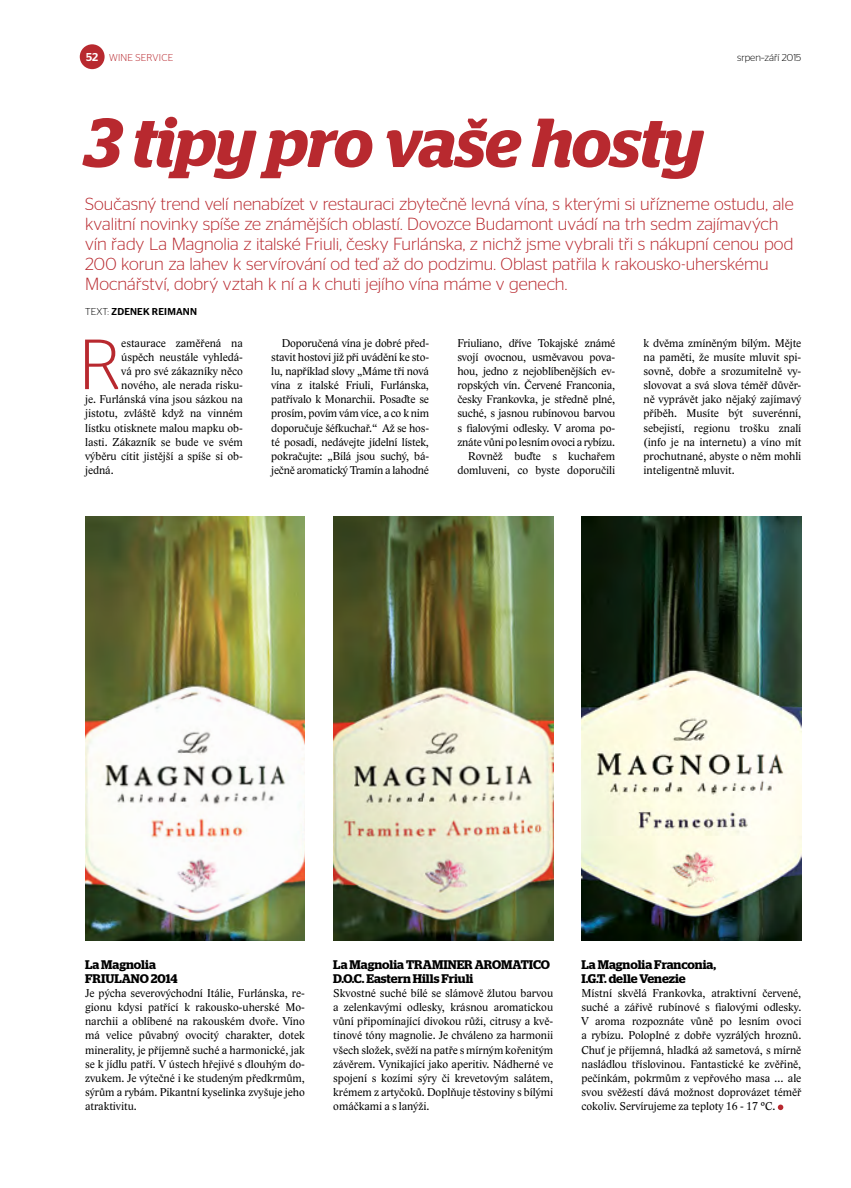
<style>
.page{position:relative;width:851px;height:1188px;background:#fff}
.page>*{position:absolute;margin:0;border:0;box-sizing:border-box;transform-origin:0 0}
.t1{font:300 70.75px "Stag Sans";color:#b8292f}
.t2{font:italic 600 69.12px "Stag";letter-spacing:-.01em;color:#b8292f}
.t3{font:300 17.5px/20px "Stag Sans";letter-spacing:-.005em;color:#b8292f}
.t4{font:600 12.5px/14.1px "Stag";color:#000}
.t5{font:11.62px/14.1px "Lido STF";color:#000;text-align:justify}
.t6{font:500 10px "Stag Sans";letter-spacing:.02em;color:#000}
.t7{font:300 10px "Stag Sans";color:#000}
.t8{font:300 10px "Stag Sans";letter-spacing:.02em;color:#b8292f}
.s1{font-weight:500;font-size:11.38px;color:#fff}
.s2{font-weight:300}
</style>
<div class="page">
<div style="left:80px;top:44px;width:25px;height:25px;background:#b8292f;border-radius:50%"></div>
<svg style="left:777px;top:1104px;width:6px;height:5px"></svg>
<img style="left:85px;top:516px;width:220px;height:424px">
<img style="left:333px;top:516px;width:220px;height:424px">
<img style="left:581px;top:516px;width:220px;height:424px">
<p class="t8" style="left:86px;top:52px;width:89px"><span class="s1">52</span> WINE SERVICE</p>
<p class="t7" style="left:737px;top:52px;width:66px">srpen–září 2015</p>
<h2 class="t2" style="left:85px;top:102px;width:619px">3 tipy pro vaše hosty</h2>
<p class="t3" style="left:85px;top:193px;width:709px">Současný trend velí nenabízet v restauraci zbytečně levná vína, s kterými si uřízneme ostudu, ale kvalitní novinky spíše ze známějších oblastí. Dovozce Budamont uvádí na trh sedm zajímavých vín řady La Magnolia z italské Friuli, česky Furlánska, z nichž jsme vybrali tři s nákupní cenou pod 200 korun za lahev k servírování od teď až do podzimu. Oblast patřila k rakousko-uherskému Mocnářství, dobrý vztah k ní a k chuti jejího vína máme v genech.</p>
<p class="t6" style="left:85px;top:305px;width:113px"><span class="s2">TEXT:</span> ZDENEK REIMANN</p>
<h1 class="t1" style="left:79px;top:325px;width:44px">R</h1>
<p class="t5" style="left:121px;top:336px;width:123px">estaurace zaměřená na</p>
<p class="t5" style="left:121px;top:350px;width:123px">úspěch neustále vyhledá-</p>
<p class="t5" style="left:121px;top:364px;width:123px">vá pro své zákazníky něco</p>
<p class="t5" style="left:121px;top:378px;width:123px">nového, ale nerada risku-</p>
<p class="t5" style="left:85px;top:392px;width:159px">je. Furlánská vína jsou sázkou na</p>
<p class="t5" style="left:85px;top:406px;width:159px">jistotu, zvláště když na vinném</p>
<p class="t5" style="left:85px;top:420px;width:159px">lístku otisknete malou mapku ob-</p>
<p class="t5" style="left:85px;top:434px;width:159px">lasti. Zákazník se bude ve svém</p>
<p class="t5" style="left:85px;top:449px;width:159px">výběru cítit jistější a spíše si ob-</p>
<p class="t5" style="left:85px;top:463px;width:30px">jedná.</p>
<p class="t5" style="left:271px;top:336px;width:159px;text-indent:11px">Doporučená vína je dobré před&shy;stavit hostovi již při uvádění ke sto&shy;lu, například slovy „Máme tři nová vína z italské Friuli, Furlánska, patřívalo k Monarchii. Posaďte se prosím, povím vám více, a co k nim doporučuje šéfkuchař.“ Až se hos&shy;té posadí, nedávejte jídelní lístek, pokračujte: „Bílá jsou suchý, bá&shy;ječně aromatický Tramín a lahodné</p>
<p class="t5" style="left:457px;top:336px;width:159px;text-align:right">Friuliano, dříve Tokajské známé svojí ovocnou, usměvavou pova&shy;hou, jedno z nejoblíbenějších ev&shy;ropských vín. Červené Franconia, česky Frankovka, je středně plné, suché, s jasnou rubínovou barvou s fialovými odlesky. V aroma po&shy;znáte vůni po lesním ovoci a rybízu.<br>Rovněž buďte s kuchařem domluveni, co byste doporučili</p>
<p class="t5" style="left:643px;top:336px;width:159px">k dvěma zmíněným bílým. Mějte na paměti, že musíte mluvit spi&shy;sovně, dobře a srozumitelně vy&shy;slovovat a svá slova téměř důvěr&shy;ně vyprávět jako nějaký zajímavý příběh. Musíte být suverénní, sebejistí, regionu trošku znalí (info je na internetu) a víno mít prochutnané, abyste o něm mohli inteligentně mluvit.</p>
<p class="t4" style="left:85px;top:956px;width:94px">La Magnolia<br>FRIULANO 2014</p>
<p class="t5" style="left:85px;top:985px;width:221px">Je pýcha severovýchodní Itálie, Furlánska, re&shy;gionu kdysi patřící k rakousko-uherské Mo&shy;narchii a oblíbené na rakouském dvoře. Víno má velice půvabný ovocitý charakter, dotek minerality, je příjemně suché a harmonické, jak se k jídlu patří. V ústech hřejivé s dlouhým do&shy;zvukem. Je výtečné i ke studeným předkrmům, sýrům a rybám. Pikantní kyselinka zvyšuje jeho atraktivitu.</p>
<p class="t4" style="left:333px;top:956px;width:218px">La Magnolia TRAMINER AROMATICO<br>D.O.C. Eastern Hills Friuli</p>
<p class="t5" style="left:333px;top:985px;width:221px">Skvostné suché bílé se slámově žlutou barvou a zelenkavými odlesky, krásnou aromatickou vůní připomínající divokou růži, citrusy a kvě&shy;tinové tóny magnolie. Je chváleno za harmonii všech složek, svěží na patře s mírným kořenitým závěrem. Vynikající jako aperitiv. Nádherné ve spojení s kozími sýry či krevetovým salátem, krémem z artyčoků. Doplňuje těstoviny s bílými omáčkami a s lanýži.</p>
<p class="t4" style="left:581px;top:956px;width:136px">La Magnolia Franconia,<br>I.G.T. delle Venezie</p>
<p class="t5" style="left:581px;top:985px;width:221px">Místní skvělá Frankovka, atraktivní červené, suché a zářivě rubínové s fialovými odlesky.<br>V aroma rozpoznáte vůně po lesním ovoci a rybízu. Poloplné z dobře vyzrálých hroznů.<br>Chuť je příjemná, hladká až sametová, s mírně nasládlou tříslovinou. Fantastické ke zvěřině, pečínkám, pokrmům z vepřového masa … ale svou svěžestí dává možnost doprovázet téměř cokoliv. Servírujeme za teploty 16 - 17 °C.</p>
</div>
